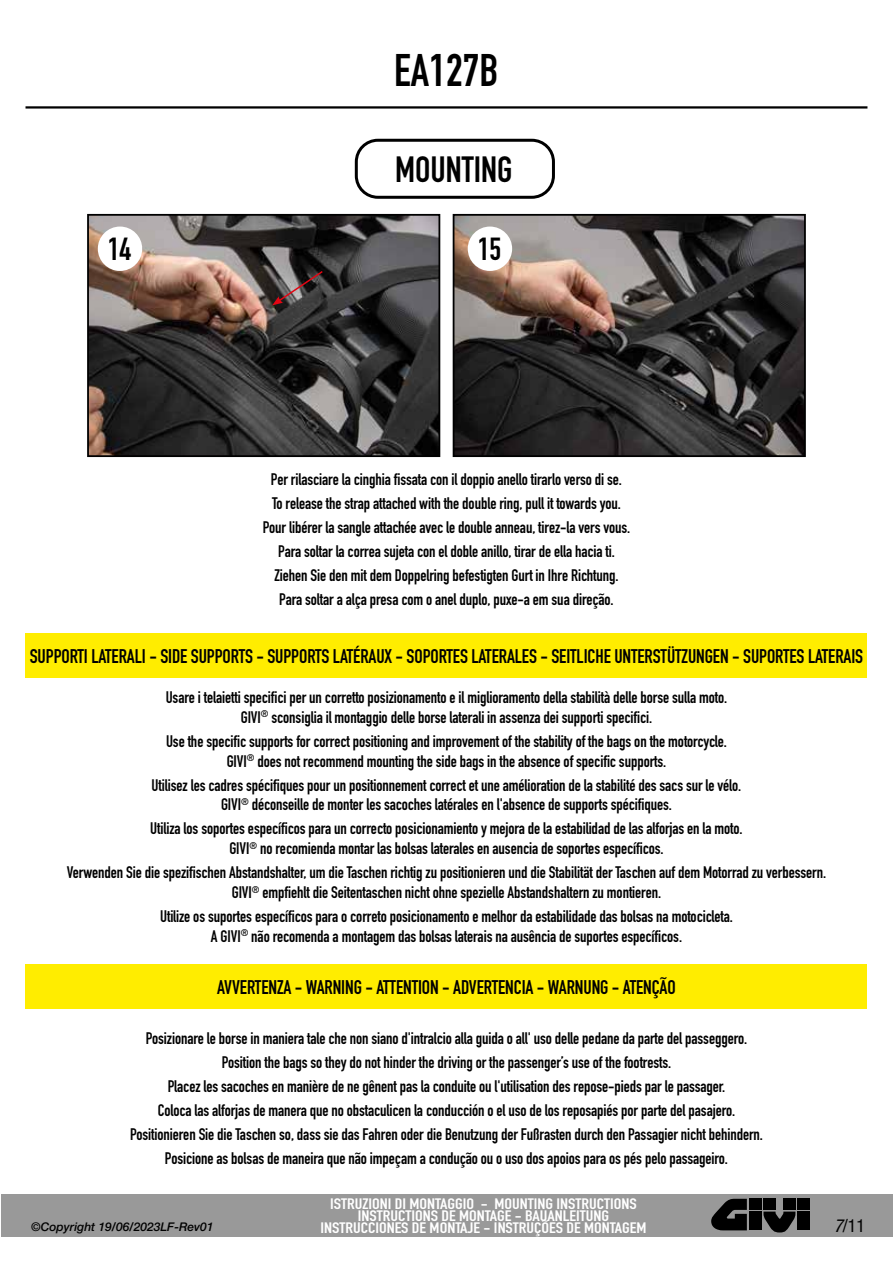
<style>
.page{position:relative;width:893px;height:1263px;background:#fff}
.page>*{position:absolute;margin:0;border:0;box-sizing:border-box;transform-origin:0 0}
.t1{font:45px "DIN Engschrift Std";color:#000}
.t2{font:36px "DIN Engschrift Std";color:#000}
.t3{font:31.5px "DIN Engschrift Std";color:#000}
.t4{font:19.5px "DIN Engschrift Std";letter-spacing:-.005em;color:#000}
.t5{font:condensed 18px "Helvetica Neue LT Std";color:#000}
.t6{font:16.5px/24px "DIN Engschrift Std";letter-spacing:-.005em;color:#000;text-align:center}
.t7{font:15px/12px "DIN Engschrift Std";color:#fff;text-align:center;scale:1.2 1}
.t8{font:italic 500 12px "Helvetica Neue LT Std";color:#000}
.s1{font-style:italic}
</style>
<div class="page">
<img style="left:456px;top:217px;width:347px;height:237px">
<div style="left:453px;top:214px;width:353px;height:243px;border:2px solid #000"></div>
<img style="left:90px;top:217px;width:347px;height:237px">
<div style="left:87px;top:214px;width:353px;height:243px;border:2px solid #000"></div>
<div style="left:98px;top:227px;width:44px;height:44px;background:#fff;border-radius:50%"></div>
<div style="left:468px;top:227px;width:44px;height:44px;background:#fff;border-radius:50%"></div>
<div style="left:26px;top:634px;width:841px;height:44px;background:#ffed00"></div>
<div style="left:26px;top:964px;width:841px;height:45px;background:#ffed00"></div>
<svg style="left:272px;top:269px;width:52px;height:36px;background:#584b4b"></svg>
<div style="left:355px;top:139px;width:200px;height:60px;border:3px solid #000;border-radius:22px"></div>
<div style="left:1px;top:1194px;width:891px;height:43px;background:#999"></div>
<hr style="left:26px;top:106px;width:841px;height:3px;background:#000">
<svg style="left:711px;top:1199px;width:36px;height:31px"></svg>
<div style="left:749px;top:1199px;width:12px;height:11px;background:#000"></div>
<div style="left:749px;top:1211px;width:12px;height:19px;background:#000"></div>
<div style="left:798px;top:1199px;width:12px;height:11px;background:#000"></div>
<div style="left:798px;top:1211px;width:12px;height:19px;background:#000"></div>
<div style="left:763px;top:1199px;width:13px;height:11px;background:#000"></div>
<div style="left:783px;top:1199px;width:12px;height:11px;background:#000"></div>
<svg style="left:763px;top:1211px;width:32px;height:21px"></svg>
<h1 class="t1" style="left:394px;top:44px;width:106px">EA127B</h1>
<h2 class="t2" style="left:395px;top:148px;width:119px">MOUNTING</h2>
<h3 class="t3" style="left:108px;top:230px;width:25px">14</h3>
<h3 class="t3" style="left:478px;top:230px;width:25px">15</h3>
<p class="t6" style="left:263px;top:467px;width:369px">Per rilasciare la cinghia fissata con il doppio anello tirarlo verso di se.<br>To release the strap attached with the double ring, pull it towards you.<br>Pour libérer la sangle attachée avec le double anneau, tirez-la vers vous.<br>Para soltar la correa sujeta con el doble anillo, tirar de ella hacia ti.<br>Ziehen Sie den mit dem Doppelring befestigten Gurt in Ihre Richtung.<br>Para soltar a alça presa com o anel duplo, puxe-a em sua direção.</p>
<p class="t4" style="left:30px;top:644px;width:835px">SUPPORTI LATERALI - SIDE SUPPORTS - SUPPORTS LATÉRAUX - SOPORTES LATERALES - SEITLICHE UNTERSTÜTZUNGEN - SUPORTES LATERAIS</p>
<p class="t6" style="left:166px;top:687px;width:563px;line-height:19.8px">Usare i telaietti specifici per un corretto posizionamento e il miglioramento della stabilità delle borse sulla moto.<br>GIVI<sup>®</sup> sconsiglia il montaggio delle borse laterali in assenza dei supporti specifici.</p>
<p class="t6" style="left:166px;top:731px;width:562px;line-height:19.8px">Use the specific supports for correct positioning and improvement of the stability of the bags on the motorcycle.<br>GIVI<sup>®</sup> does not recommend mounting the side bags in the absence of specific supports.</p>
<p class="t6" style="left:152px;top:775px;width:591px;line-height:19.8px">Utilisez les cadres spécifiques pour un positionnement correct et une amélioration de la stabilité des sacs sur le vélo.<br>GIVI<sup>®</sup> déconseille de monter les sacoches latérales en l'absence de supports spécifiques.</p>
<p class="t6" style="left:150px;top:819px;width:594px;line-height:19.8px">Utiliza los soportes específicos para un correcto posicionamiento y mejora de la estabilidad de las alforjas en la moto.<br>GIVI<sup>®</sup> no recomienda montar las bolsas laterales en ausencia de soportes específicos.</p>
<p class="t6" style="left:67px;top:863px;width:761px;line-height:19.8px">Verwenden Sie die spezifischen Abstandshalter, um die Taschen richtig zu positionieren und die Stabilität der Taschen auf dem Motorrad zu verbessern.<br>GIVI<sup>®</sup> empfiehlt die Seitentaschen nicht ohne spezielle Abstandshaltern zu montieren.</p>
<p class="t6" style="left:160px;top:906px;width:574px;line-height:19.8px">Utilize os suportes específicos para o correto posicionamento e melhor da estabilidade das bolsas na motocicleta.<br>A GIVI<sup>®</sup> não recomenda a montagem das bolsas laterais na ausência de suportes específicos.</p>
<p class="t4" style="left:217px;top:975px;width:460px">AVVERTENZA - WARNING - ATTENTION - ADVERTENCIA - WARNUNG - ATENÇÃO</p>
<p class="t6" style="left:130px;top:1026px;width:634px">Posizionare le borse in maniera tale che non siano d'intralcio alla guida o all' uso delle pedane da parte del passeggero.<br>Position the bags so they do not hinder the driving or the passenger’s use of the footrests.<br>Placez les sacoches en manière de ne gênent pas la conduite ou l'utilisation des repose-pieds par le passager.<br>Coloca las alforjas de manera que no obstaculicen la conducción o el uso de los reposapiés por parte del pasajero.<br>Positionieren Sie die Taschen so, dass sie das Fahren oder die Benutzung der Fußrasten durch den Passagier nicht behindern.<br>Posicione as bolsas de maneira que não impeçam a condução ou o uso dos apoios para os pés pelo passageiro.</p>
<p class="t7" style="left:320px;top:1197px;width:273px">ISTRUZIONI DI MONTAGGIO - MOUNTING INSTRUCTIONS<br>INSTRUCTIONS DE MONTAGE - BAUANLEITUNG<br>INSTRUCCIONES DE MONTAJE - INSTRUÇÕES DE MONTAGEM</p>
<p class="t8" style="left:31px;top:1220px;width:184px">©Copyright 19/06/2023LF-Rev01</p>
<p class="t5" style="left:834px;top:1215px;width:32px"><span class="s1">7</span>/11</p>
</div>
